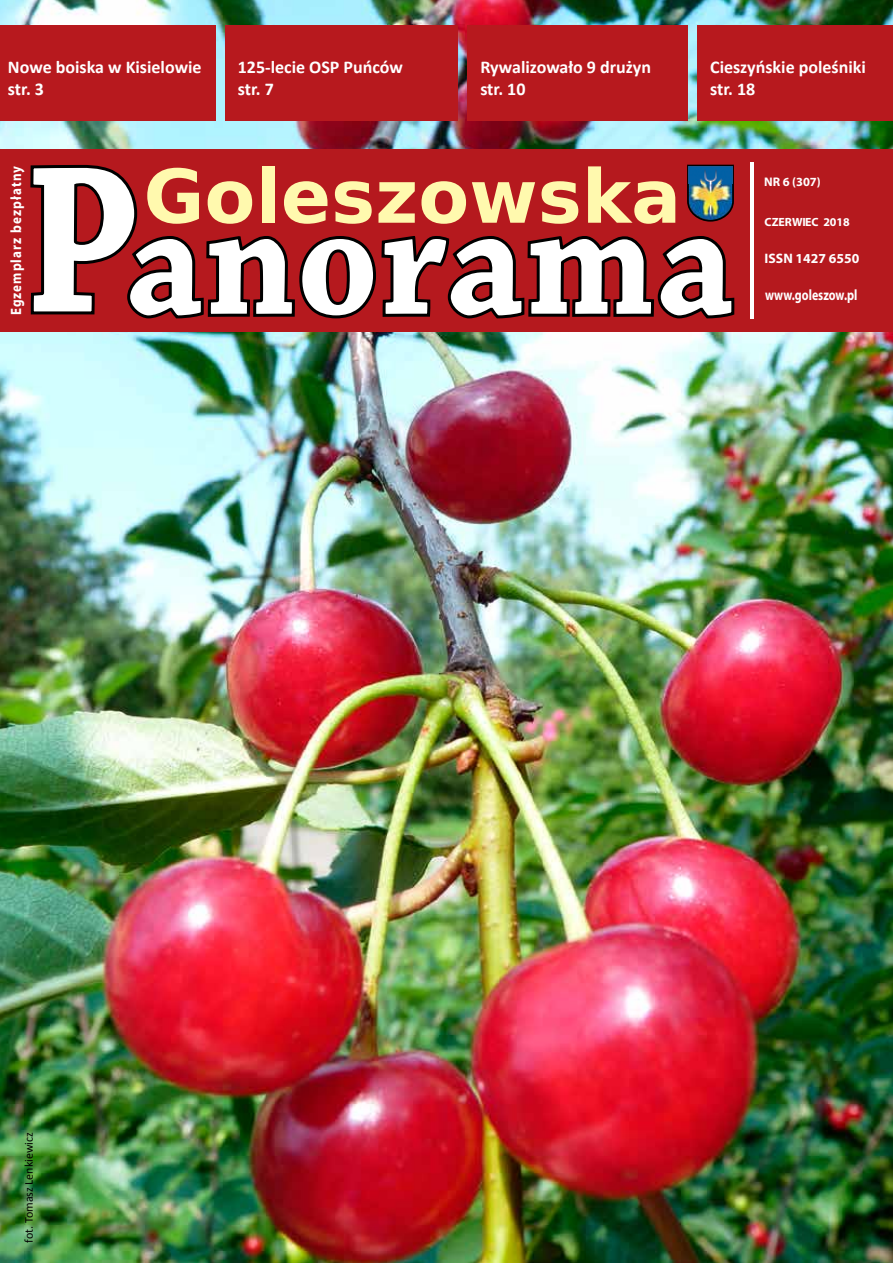
<style>
.page{position:relative;width:893px;height:1263px;background:#fff}
.page>*{position:absolute;margin:0;border:0;box-sizing:border-box;transform-origin:0 0}
.t1{font:700 172.65px "Chaparral Pro";color:#fff;scale:.88 1}
.t2{font:700 74.1px "DejaVu Sans";color:#fff9ae}
.t3{font:700 18px/21.6px "Calibri";color:#fff}
.t4{font:700 15px "Myriad Pro";letter-spacing:.075em;color:#fff;scale:.87 1}
.t5{font:700 15px "Myriad Pro";color:#fff;scale:.79 1}
.t6{font:700 13.8px "Myriad Pro";color:#fff}
.t7{font:700 12.45px "Myriad Pro";color:#fff}
.t8{font:12px "Calibri";color:#000}
.t9{font:700 12px "Myriad Pro";color:#fff}
.s1{font-size:225px}
</style>
<div class="page">
<img style="left:0;top:0;width:893px;height:1263px">
<div style="left:0;top:149px;width:893px;height:182px;background:#b5191e"></div>
<svg style="left:30px;top:164px;width:705px;height:155px"></svg>
<img style="left:689px;top:166px;width:43px;height:54px">
<hr style="left:750px;top:162px;width:4px;height:157px;background:#fff">
<div style="left:225px;top:25px;width:233px;height:96px;background:#b7191e"></div>
<div style="left:697px;top:25px;width:196px;height:96px;background:#b7191e"></div>
<div style="left:0;top:25px;width:215px;height:96px;background:#b7191e"></div>
<div style="left:468px;top:25px;width:220px;height:96px;background:#b7191e"></div>
<p class="t3" style="left:238px;top:56px;width:167px">125-lecie OSP Puńców str. 7</p>
<p class="t3" style="left:710px;top:56px;width:157px">Cieszyńskie poleśniki str. 18</p>
<p class="t3" style="left:8px;top:56px;width:195px">Nowe boiska w Kisielowie str. 3</p>
<p class="t3" style="left:480px;top:56px;width:172px">Rywalizowało 9 drużyn str. 10</p>
<p class="t4" style="left:8px;top:315px;width:173px;rotate:-90deg">Egzemplarz bezpłatny</p>
<h2 class="t2" style="left:144px;top:136px;width:539px">Goleszowska</h2>
<p class="t7" style="left:764px;top:175px;width:58px">NR 6 (307)</p>
<h1 class="t1" style="left:22px;top:159px;width:812px"><span class="s1">P</span>anorama</h1>
<p class="t9" style="left:765px;top:215px;width:87px">CZERWIEC 2018</p>
<p class="t6" style="left:765px;top:251px;width:96px">ISSN 1427 6550</p>
<p class="t5" style="left:765px;top:286px;width:119px">www.goleszow.pl</p>
<p class="t8" style="left:21px;top:1242px;width:112px;rotate:-90deg">fot. Tomasz Lenkiewicz</p>
</div>
